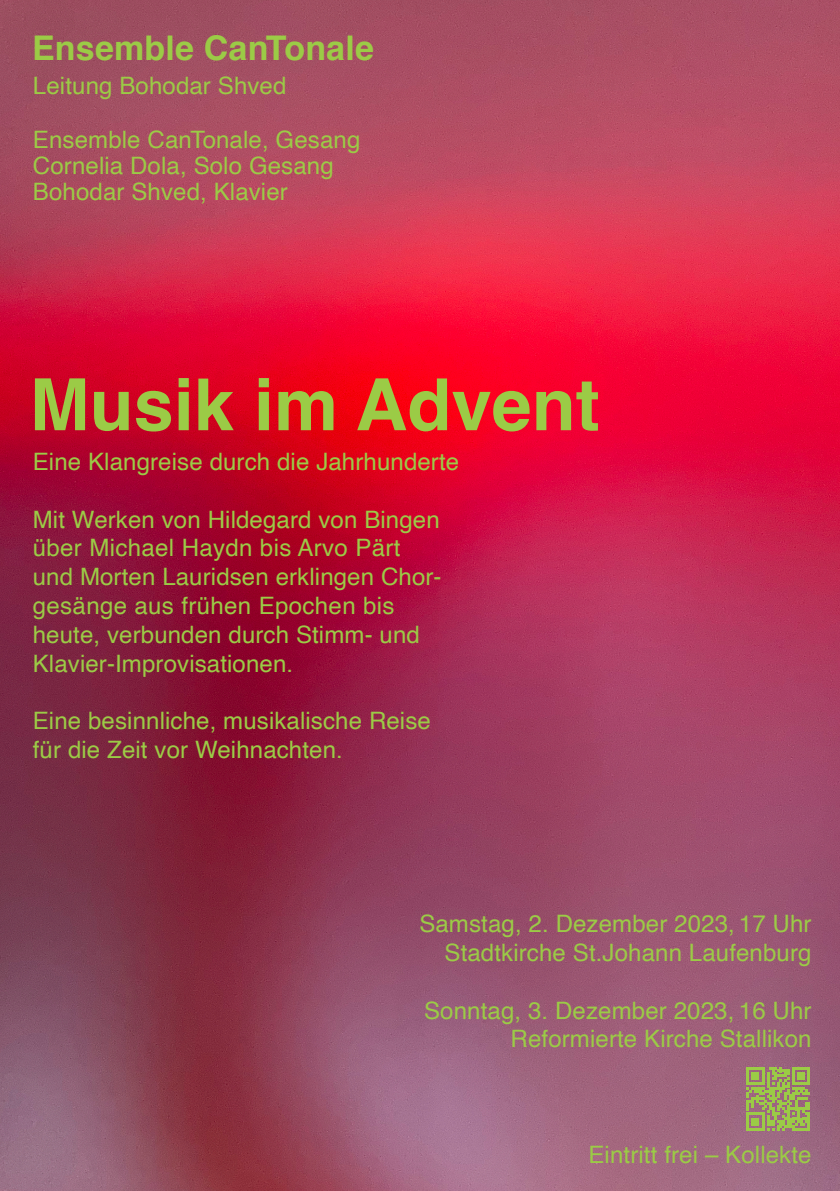
<style>
.page{position:relative;width:840px;height:1191px;background:#fff}
.page>*{position:absolute;margin:0;border:0;box-sizing:border-box;transform-origin:0 0}
.t1{font:700 72px "Helvetica";color:#9bcb46}
.t2{font:700 34px "Helvetica";letter-spacing:.005em;color:#9bcb46}
.t3{font:24px/28.8px "Helvetica";letter-spacing:.005em;color:#9bcb46}
</style>
<div class="page">
<img style="left:0;top:0;width:839px;height:1191px">
<svg style="left:746px;top:1067px;width:63px;height:63px"></svg>
<p class="t2" style="left:32px;top:20px;width:343px">Ensemble CanTonale</p>
<p class="t3" style="left:33px;top:71px;width:255px">Leitung Bohodar Shved</p>
<p class="t3" style="left:33px;top:126px;width:329px">Ensemble CanTonale, Gesang</p>
<p class="t3" style="left:33px;top:152px;width:302px">Cornelia Dola, Solo Gesang</p>
<p class="t3" style="left:33px;top:178px;width:256px">Bohodar Shved, Klavier</p>
<p class="t1" style="left:30px;top:347px;width:571px">Musik im Advent</p>
<p class="t3" style="left:33px;top:448px;width:427px">Eine Klangreise durch die Jahrhunderte</p>
<p class="t3" style="left:33px;top:505px;width:408px">Mit Werken von Hildegard von Bingen über Michael Haydn bis Arvo Pärt</p>
<p class="t3" style="left:33px;top:563px;width:410px">und Morten Lauridsen erklingen Chor&shy;gesänge aus frühen Epochen bis heute, verbunden durch Stimm- und<br>Klavier-Improvisationen.</p>
<p class="t3" style="left:33px;top:707px;width:399px">Eine besinnliche, musikalische Reise für die Zeit vor Weihnachten.</p>
<p class="t3" style="left:419px;top:910px;width:393px">Samstag, 2. Dezember 2023, 17 Uhr</p>
<p class="t3" style="left:444px;top:939px;width:368px">Stadtkirche St.Johann Laufenburg</p>
<p class="t3" style="left:424px;top:996px;width:388px">Sonntag, 3. Dezember 2023, 16 Uhr</p>
<p class="t3" style="left:510px;top:1025px;width:302px">Reformierte Kirche Stallikon</p>
<p class="t3" style="left:588px;top:1140px;width:224px">Eintritt frei – Kollekte</p>
</div>
